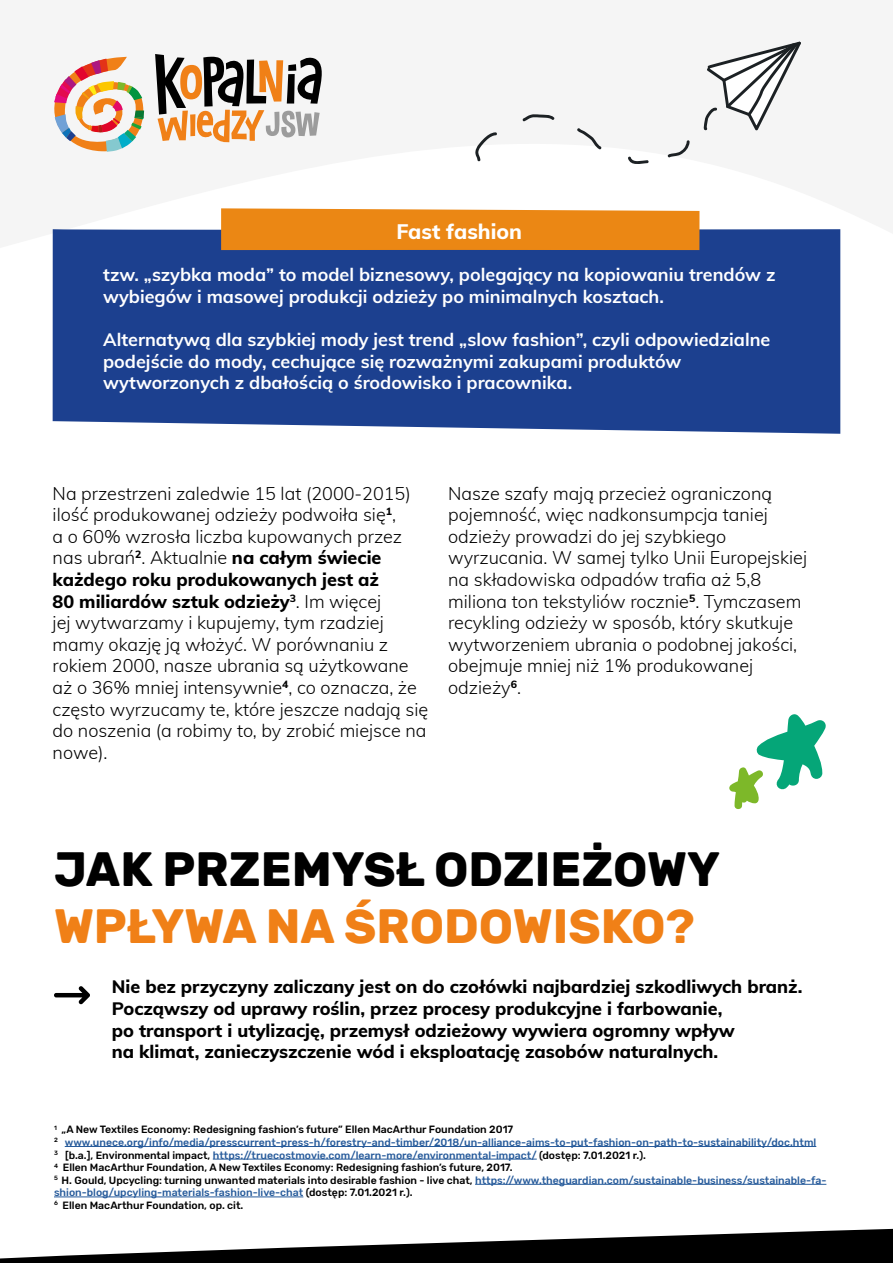
<style>
.page{position:relative;width:893px;height:1263px;background:#fff}
.page>*{position:absolute;margin:0;border:0;box-sizing:border-box;transform-origin:0 0}
.t1{font:700 48px "Rubik";color:#000}
.t2{font:700 48px "Rubik";color:#f08017}
.t3{font:800 21px "Muli";color:#fff}
.t4{font:300 18px/21.6px "Muli";color:#000}
.t5{font:700 18px/21.6px "Muli";color:#fff}
.t6{font:800 18px/21.6px "Muli";color:#000}
.t7{font:500 10.5px/12.6px "Rubik";color:#000}
.s1{font-weight:800}
.s2{color:#275b9b}
</style>
<div class="page">
<svg style="left:54px;top:57px;width:91px;height:95px"></svg>
<svg style="left:155px;top:54px;width:167px;height:88px"></svg>
<svg style="left:54px;top:1196px;width:250px;height:2px"></svg>
<svg style="left:0;top:1228px;width:893px;height:35px"></svg>
<hr style="left:65px;top:1146px;width:751px;height:1px;background:#275b9b">
<hr style="left:213px;top:1159px;width:324px;height:1px;background:#275b9b">
<hr style="left:475px;top:1184px;width:351px;height:1px;background:#275b9b">
<hr style="left:54px;top:1196px;width:249px;height:1px;background:#275b9b">
<svg style="left:704px;top:41px;width:97px;height:90px"></svg>
<svg style="left:667px;top:140px;width:23px;height:18px"></svg>
<svg style="left:628px;top:156px;width:21px;height:8px"></svg>
<svg style="left:577px;top:128px;width:25px;height:22px"></svg>
<svg style="left:522px;top:114px;width:33px;height:8px"></svg>
<svg style="left:475px;top:132px;width:22px;height:30px"></svg>
<svg style="left:729px;top:714px;width:97px;height:95px"></svg>
<div style="left:53px;top:229px;width:787px;height:205px;background:#1c408f"></div>
<div style="left:221px;top:208px;width:478px;height:42px;background:#eb8714"></div>
<svg style="left:54px;top:986px;width:36px;height:18px"></svg>
<p class="t3" style="left:396px;top:216px;width:127px">Fast fashion</p>
<p class="t5" style="left:103px;top:263px;width:674px">tzw. „szybka moda” to model biznesowy, polegający na kopiowaniu trendów z wybiegów i masowej produkcji odzieży po minimalnych kosztach.</p>
<p class="t5" style="left:103px;top:328px;width:669px">Alternatywą dla szybkiej mody jest trend „slow fashion”, czyli odpowiedzialne podejście do mody, cechujące się rozważnymi zakupami produktów wytworzonych z dbałością o środowisko i pracownika.</p>
<p class="t4" style="left:53px;top:481px;width:377px">Na przestrzeni zaledwie 15 lat (2000-2015) ilość produkowanej odzieży podwoiła się<sup>1</sup>,<br>a o 60% wzrosła liczba kupowanych przez nas ubrań<sup>2</sup>. Aktualnie <span class="s1">na całym świecie każdego roku produkowanych jest aż<br>80 miliardów sztuk odzieży</span><sup>3</sup>. Im więcej<br>jej wytwarzamy i kupujemy, tym rzadziej mamy okazję ją włożyć. W porównaniu z rokiem 2000, nasze ubrania są użytkowane aż o 36% mniej intensywnie<sup>4</sup>, co oznacza, że często wyrzucamy te, które jeszcze nadają się do noszenia (a robimy to, by zrobić miejsce na nowe).</p>
<p class="t4" style="left:448px;top:481px;width:360px">Nasze szafy mają przecież ograniczoną pojemność, więc nadkonsumpcja taniej odzieży prowadzi do jej szybkiego wyrzucania. W samej tylko Unii Europejskiej na składowiska odpadów trafia aż 5,8 miliona ton tekstyliów rocznie<sup>5</sup>. Tymczasem recykling odzieży w sposób, który skutkuje wytworzeniem ubrania o podobnej jakości, obejmuje mniej niż 1% produkowanej odzieży<sup>6</sup>.</p>
<h1 class="t1" style="left:54px;top:841px;width:667px">JAK PRZEMYSŁ ODZIEŻOWY</h1>
<h1 class="t2" style="left:54px;top:898px;width:642px">WPŁYWA NA ŚRODOWISKO?</h1>
<p class="t6" style="left:112px;top:975px;width:692px">Nie bez przyczyny zaliczany jest on do czołówki najbardziej szkodliwych branż.<br>Począwszy od uprawy roślin, przez procesy produkcyjne i farbowanie,<br>po transport i utylizację, przemysł odzieżowy wywiera ogromny wpływ<br>na klimat, zanieczyszczenie wód i eksploatację zasobów naturalnych.</p>
<p class="t7" style="left:54px;top:1124px;width:774px"><sup>1</sup> „A New Textiles Economy: Redesigning fashion’s future” Ellen MacArthur Foundation 2017<br><sup>2</sup> <span class="s2">www.unece.org/info/media/presscurrent-press-h/forestry-and-timber/2018/un-alliance-aims-to-put-fashion-on-path-to-sustainability/doc.html<br></span><sup>3</sup> [b.a.], Environmental impact, <span class="s2">https://truecostmovie.com/learn-more/environmental-impact/</span> (dostęp: 7.01.2021 r.).<br><sup>4</sup> Ellen MacArthur Foundation, A New Textiles Economy: Redesigning fashion’s future, 2017.<br><sup>5</sup> H. Gould, Upcycling: turning unwanted materials into desirable fashion - live chat, <span class="s2">https://www.theguardian.com/sustainable-business/sustainable-fa&shy;shion-blog/upcyling-materials-fashion-live-chat</span> (dostęp: 7.01.2021 r.).<br><sup>6</sup> Ellen MacArthur Foundation, op. cit.</p>
</div>
